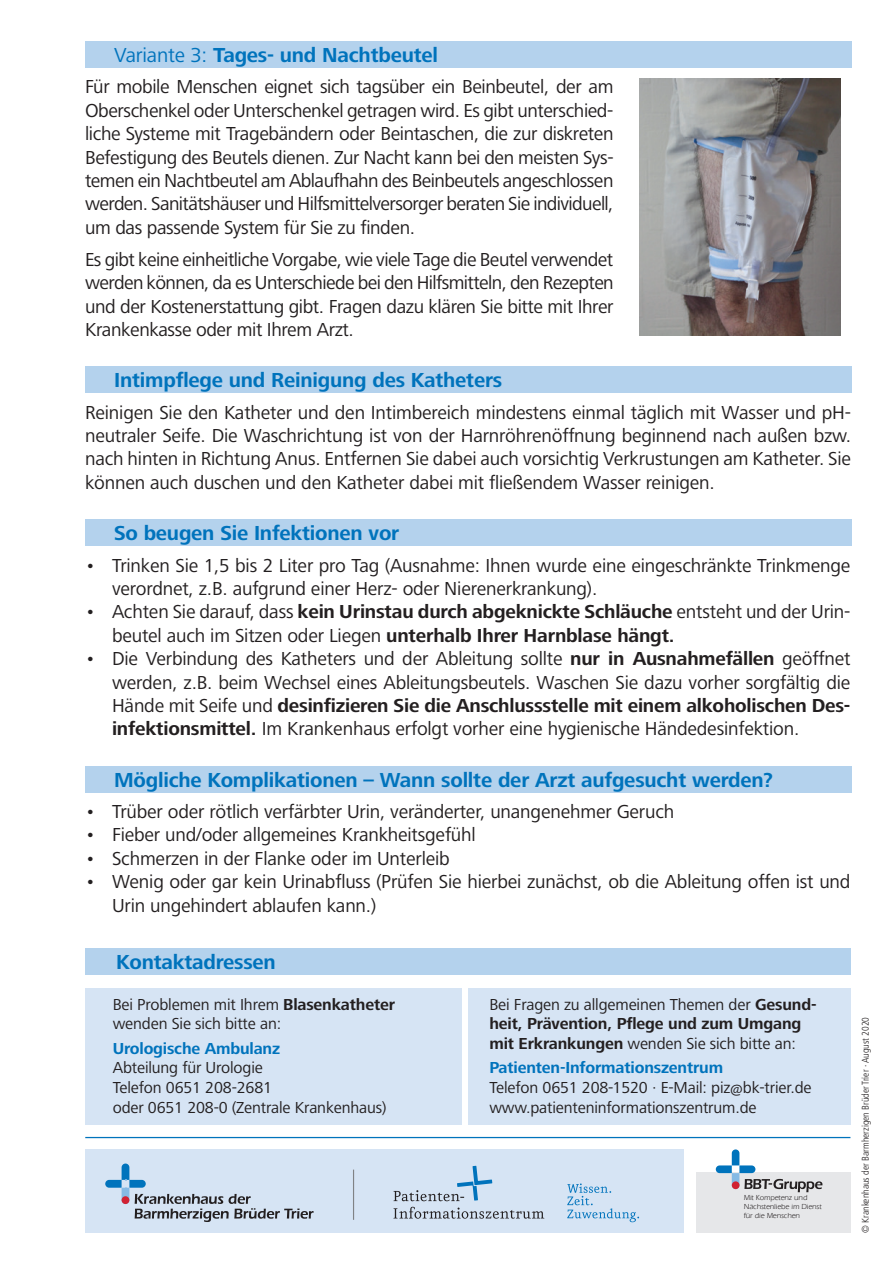
<style>
.page{position:relative;width:893px;height:1263px;background:#fff}
.page>*{position:absolute;margin:0;border:0;box-sizing:border-box;transform-origin:0 0}
.t1{font:700 21px "Frutiger Next LT";letter-spacing:-.01em;color:#0073bc}
.t2{font:19.5px/23.4px "Frutiger Next LT";letter-spacing:-.01em;color:#231f20;text-align:justify}
.t3{font:16.5px/19.8px "Frutiger Next LT";letter-spacing:-.01em;color:#231f20}
.t4{font:700 16.5px/19.8px "Frutiger Next LT";letter-spacing:-.01em;color:#231f20}
.t5{font:700 16.5px "Frutiger Next LT";letter-spacing:-.01em;color:#0073bc}
.t6{font:300 condensed 9.75px "Frutiger LT Pro";color:#231f20}
.t7{font:7.5px/9px "ITC Eras LT";color:#231f20}
.s1{font-weight:400}
.s2{font-weight:700}
</style>
<div class="page">
<div style="left:85px;top:988px;width:377px;height:136px;background:#d6e4f4"></div>
<div style="left:468px;top:988px;width:382px;height:136px;background:#d6e4f4"></div>
<div style="left:85px;top:1149px;width:599px;height:84px;background:#d6e4f4"></div>
<div style="left:696px;top:1172px;width:154px;height:61px;background:#e6e7e9"></div>
<hr style="left:353px;top:1169px;width:1px;height:51px;background:#808285">
<svg style="left:105px;top:1163px;width:209px;height:59px"></svg>
<div style="left:122px;top:1196px;width:7px;height:8px;background:#d12233;border-radius:50%"></div>
<svg style="left:716px;top:1149px;width:106px;height:43px"></svg>
<div style="left:732px;top:1181px;width:7px;height:8px;background:#d12233;border-radius:50%"></div>
<hr style="left:85px;top:1137px;width:765px;height:1px;background:#0073bc">
<svg style="left:393px;top:1207px;width:151px;height:12px"></svg>
<svg style="left:393px;top:1166px;width:99px;height:35px"></svg>
<svg style="left:567px;top:1183px;width:72px;height:39px"></svg>
<div style="left:85px;top:366px;width:766px;height:27px;background:#b4d2ed"></div>
<div style="left:85px;top:519px;width:766px;height:27px;background:#b4d2ed"></div>
<div style="left:85px;top:766px;width:766px;height:27px;background:#b4d2ed"></div>
<div style="left:85px;top:41px;width:766px;height:27px;background:#b4d2ed"></div>
<img style="left:639px;top:78px;width:201px;height:258px">
<div style="left:85px;top:948px;width:765px;height:27px;background:#b4d2ed"></div>
<p class="t1" style="left:114px;top:43px;width:325px"><span class="s1">Variante 3:</span> Tages- und Nachtbeutel</p>
<p class="t2" style="left:85px;top:75px;width:530px">Für mobile Menschen eignet sich tagsüber ein Beinbeutel, der am Oberschenkel oder Unterschenkel getragen wird. Es gibt unterschied&shy;liche Systeme mit Tragebändern oder Beintaschen, die zur diskreten Befestigung des Beutels dienen. Zur Nacht kann bei den meisten Sys&shy;temen ein Nachtbeutel am Ablaufhahn des Beinbeutels angeschlossen werden. Sanitätshäuser und Hilfsmittelversorger beraten Sie individuell, um das passende System für Sie zu finden.</p>
<p class="t2" style="left:85px;top:248px;width:530px">Es gibt keine einheitliche Vorgabe, wie viele Tage die Beutel verwendet werden können, da es Unterschiede bei den Hilfsmitteln, den Rezepten und der Kostenerstattung gibt. Fragen dazu klären Sie bitte mit Ihrer Krankenkasse oder mit Ihrem Arzt.</p>
<p class="t1" style="left:114px;top:369px;width:390px">Intimpflege und Reinigung des Katheters</p>
<p class="t2" style="left:85px;top:400px;width:767px">Reinigen Sie den Katheter und den Intimbereich mindestens einmal täglich mit Wasser und pH&shy;neutraler Seife. Die Waschrichtung ist von der Harnröhrenöffnung beginnend nach außen bzw. nach hinten in Richtung Anus. Entfernen Sie dabei auch vorsichtig Verkrustungen am Katheter. Sie können auch duschen und den Katheter dabei mit fließendem Wasser reinigen.</p>
<p class="t1" style="left:114px;top:522px;width:287px">So beugen Sie Infektionen vor</p>
<p class="t2" style="left:112px;top:553px;width:740px;text-indent:-27px">• Trinken Sie 1,5 bis 2 Liter pro Tag (Ausnahme: Ihnen wurde eine eingeschränkte Trinkmenge verordnet, z.B. aufgrund einer Herz- oder Nierenerkrankung).</p>
<p class="t2" style="left:112px;top:600px;width:740px;text-indent:-27px">• Achten Sie darauf, dass <span class="s2">kein Urinstau durch abgeknickte Schläuche</span> entsteht und der Urin&shy;beutel auch im Sitzen oder Liegen <span class="s2">unterhalb Ihrer Harnblase hängt.</span></p>
<p class="t2" style="left:112px;top:647px;width:740px;text-indent:-27px">• Die Verbindung des Katheters und der Ableitung sollte <span class="s2">nur in Ausnahmefällen</span> geöffnet werden, z.B. beim Wechsel eines Ableitungsbeutels. Waschen Sie dazu vorher sorgfältig die Hände mit Seife und <span class="s2">desinfizieren Sie die Anschlussstelle mit einem alkoholischen Des&shy;infektionsmittel.</span> Im Krankenhaus erfolgt vorher eine hygienische Händedesinfektion.</p>
<p class="t1" style="left:114px;top:768px;width:660px">Mögliche Komplikationen – Wann sollte der Arzt aufgesucht werden?</p>
<p class="t2" style="left:85px;top:800px;width:591px">• Trüber oder rötlich verfärbter Urin, veränderter, unangenehmer Geruch</p>
<p class="t2" style="left:85px;top:823px;width:392px">• Fieber und/oder allgemeines Krankheitsgefühl</p>
<p class="t2" style="left:85px;top:847px;width:366px">• Schmerzen in der Flanke oder im Unterleib</p>
<p class="t2" style="left:112px;top:870px;width:740px;text-indent:-27px">• Wenig oder gar kein Urinabfluss (Prüfen Sie hierbei zunächst, ob die Ableitung offen ist und<br>Urin ungehindert ablaufen kann.)</p>
<p class="t1" style="left:116px;top:950px;width:161px">Kontaktadressen</p>
<p class="t3" style="left:113px;top:994px;width:284px">Bei Problemen mit Ihrem <span class="s2">Blasenkatheter </span>wenden Sie sich bitte an:</p>
<p class="t5" style="left:113px;top:1039px;width:169px">Urologische Ambulanz</p>
<p class="t3" style="left:113px;top:1058px;width:275px">Abteilung für Urologie<br>Telefon 0651 208-2681<br>oder 0651 208-0 (Zentrale Krankenhaus)</p>
<p class="t4" style="left:489px;top:994px;width:329px"><span class="s1">Bei Fragen zu allgemeinen Themen der</span> Gesund&shy;heit, Prävention, Pflege und zum Umgang mit Erkrankungen <span class="s1">wenden Sie sich bitte an:</span></p>
<p class="t5" style="left:489px;top:1058px;width:235px">Patienten-Informationszentrum</p>
<p class="t3" style="left:489px;top:1078px;width:324px">Telefon 0651 208-1520 · E-Mail: piz@bk-trier.de www.patienteninformationszentrum.de</p>
<p class="t7" style="left:744px;top:1193px;width:79px">Mit Kompetenz und<br>Nächstenliebe im Dienst für die Menschen</p>
<p class="t6" style="left:860px;top:1233px;width:217px;rotate:-90deg">© Krankenhaus der Barmherzigen Brüder Trier · August 2020</p>
</div>
